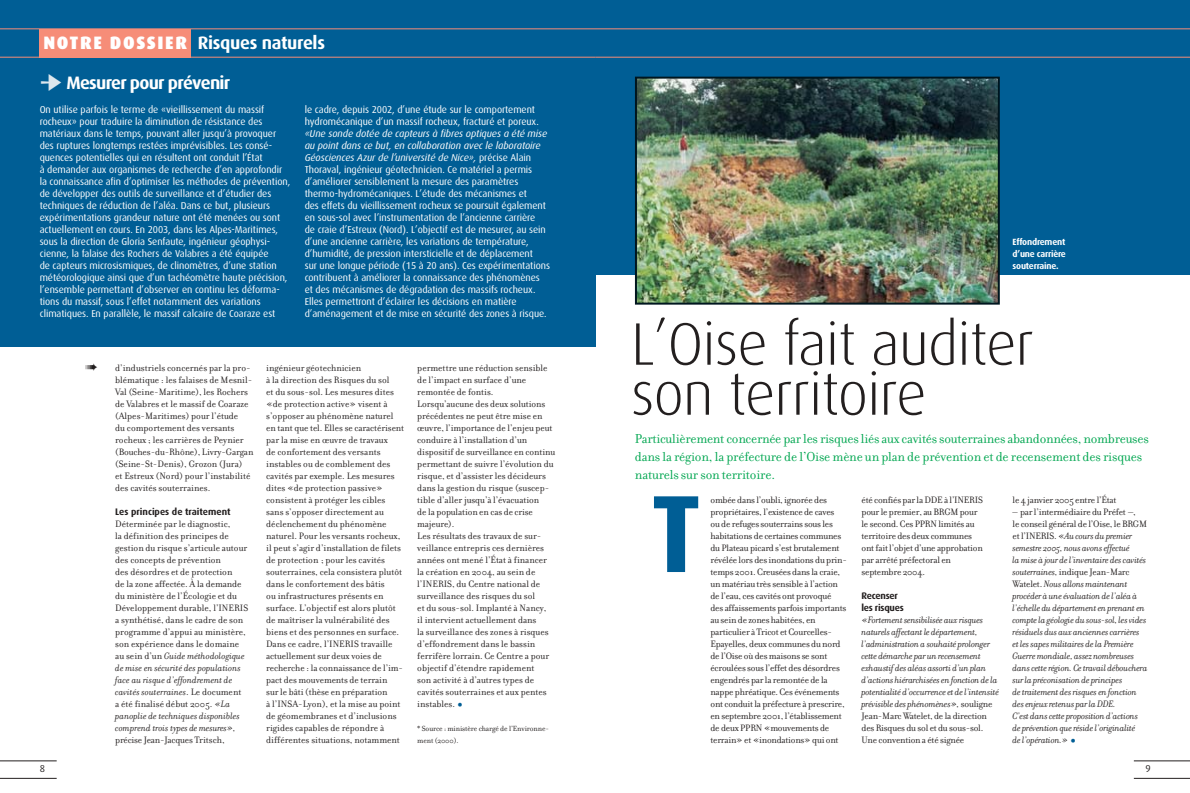
<style>
.page{position:relative;width:1190px;height:793px;background:#fff}
.page>*{position:absolute;margin:0;border:0;box-sizing:border-box;transform-origin:0 0}
.t1{font:700 110px "Dax";color:#005e95}
.t2{font:300 60px/50px "Dax";letter-spacing:-.015em;color:#231f1f}
.t3{font:25px "Filosofia";color:#005e95}
.t4{font:700 18px "Dax";letter-spacing:-.015em;color:#fff}
.t5{font:700 18px "Dax";letter-spacing:-.04em;color:#fff}
.t6{font:14px/18px "Filosofia";letter-spacing:-.01em;color:#00a650}
.t7{font:10px/12px "Filosofia";color:#231f1f}
.t8{font:10px/12px "Dax";letter-spacing:-.005em;color:#fff}
.t9{font:italic 10px/12px "Filosofia";letter-spacing:-.02em;color:#231f1f}
.t10{font:10px/12px "Filosofia";letter-spacing:-.02em;color:#231f1f}
.t11{font:10px "Dax";color:#231f1f}
.t12{font:700 9.5px/12px "Dax";letter-spacing:-.01em;color:#231f1f}
.t13{font:700 9px/12px "Dax";letter-spacing:-.025em;color:#fff;text-align:justify}
.t14{font:8px/12px "Filosofia";letter-spacing:-.01em;color:#231f1f}
.s1{font-weight:900}
.s2{color:#dce7ee}
.s3{font-style:italic}
.s4{font-style:normal}
</style>
<div class="page">
<div style="left:595px;top:0;width:595px;height:275px;background:#005e95"></div>
<div style="left:0;top:0;width:595px;height:347px;background:#005e95"></div>
<hr style="left:1134px;top:761px;width:56px;height:1px;background:#231f1f">
<hr style="left:1134px;top:778px;width:56px;height:1px;background:#231f1f">
<div style="left:40px;top:29px;width:151px;height:28px;background:#f68d78"></div>
<hr style="left:0;top:761px;width:57px;height:1px;background:#231f1f">
<hr style="left:0;top:778px;width:57px;height:1px;background:#231f1f">
<hr style="left:0;top:29px;width:1190px;height:1px;background:#f68d78">
<hr style="left:595px;top:57px;width:595px;height:1px;background:#f68d78">
<img style="left:638px;top:80px;width:359px;height:222px">
<div style="left:635px;top:77px;width:365px;height:228px;border:2px solid #00161f"></div>
<hr style="left:0;top:57px;width:595px;height:1px;background:#f68d78">
<h3 class="t4" style="left:43px;top:34px;width:283px"><span class="s1">NOTRE DOSSIER</span> Risques naturels</h3>
<h3 class="t5" style="left:40px;top:74px;width:192px"><span class="s2">➔</span> Mesurer pour prévenir</h3>
<p class="t8" style="left:40px;top:104px;width:252px">On utilise parfois le terme de «vieillissement du massif rocheux» pour traduire la diminution de résistance des matériaux dans le temps, pouvant aller jusqu’à provoquer des ruptures longtemps restées imprévisibles. Les consé&shy;quences potentielles qui en résultent ont conduit l’État<br>à demander aux organismes de recherche d’en approfondir la connaissance afin d’optimiser les méthodes de prévention, de développer des outils de surveillance et d’étudier des techniques de réduction de l’aléa. Dans ce but, plusieurs expérimentations grandeur nature ont été menées ou sont actuellement en cours. En 2003, dans les Alpes-Maritimes, sous la direction de Gloria Senfaute, ingénieur géophysi&shy;cienne, la falaise des Rochers de Valabres a été équipée<br>de capteurs microsismiques, de clinomètres, d’une station météorologique ainsi que d’un tachéomètre haute précision, l’ensemble permettant d’observer en continu les déforma&shy;tions du massif, sous l’effet notamment des variations climatiques. En parallèle, le massif calcaire de Coaraze est</p>
<p class="t8" style="left:305px;top:104px;width:236px">le cadre, depuis 2002, d’une étude sur le comportement hydromécanique d’un massif rocheux, fracturé et poreux.</p>
<p class="t8" style="left:305px;top:128px;width:247px"><span class="s3">«Une sonde dotée de capteurs à fibres optiques a été mise au point dans ce but, en collaboration avec le laboratoire Géosciences Azur de l’université de Nice»,</span> précise Alain Thoraval, ingénieur géotechnicien. Ce matériel a permis d’améliorer sensiblement la mesure des paramètres thermo-hydromécaniques. L’étude des mécanismes et<br>des effets du vieillissement rocheux se poursuit également en sous-sol avec l’instrumentation de l’ancienne carrière<br>de craie d’Estreux (Nord). L’objectif est de mesurer, au sein d’une ancienne carrière, les variations de température, d’humidité, de pression intersticielle et de déplacement<br>sur une longue période (15 à 20 ans). Ces expérimentations contribuent à améliorer la connaissance des phénomènes et des mécanismes de dégradation des massifs rocheux.<br>Elles permettront d’éclairer les décisions en matière d’aménagement et de mise en sécurité des zones à risque.</p>
<p class="t11" style="left:40px;top:764px;width:7px">8</p>
<p class="t7" style="left:115px;top:363px;width:140px">d’industriels concernés par la pro&shy;blématique : les falaises de Mesnil-Val (Seine-Maritime), les Rochers de Valabres et le massif de Coaraze (Alpes-Maritimes) pour l’étude<br>du comportement des versants rocheux ; les carrières de Peynier (Bouches-du-Rhône), Livry-Gargan (Seine-St-Denis), Grozon (Jura)<br>et Estreux (Nord) pour l’instabilité des cavités souterraines.</p>
<p class="t12" style="left:115px;top:506px;width:117px">Les principes de traitement</p>
<p class="t7" style="left:115px;top:519px;width:134px">Déterminée par le diagnostic,<br>la définition des principes de gestion du risque s’articule autour des concepts de prévention<br>des désordres et de protection<br>de la zone affectée. À la demande du ministère de l’Écologie et du<br>Développement durable, l’INERIS a synthétisé, dans le cadre de son programme d’appui au ministère, son expérience dans le domaine au sein d’un <span class="s3">Guide méthodologique de mise en sécurité des populations face au risque d’effondrement de cavités souterraines</span>. Le document<br>a été finalisé début 2005. <span class="s3">«La panoplie de techniques disponibles comprend trois types de mesures»,</span></p>
<p class="t10" style="left:115px;top:735px;width:111px">précise Jean-Jacques Tritsch,</p>
<p class="t7" style="left:266px;top:363px;width:139px">ingénieur géotechnicien<br>à la direction des Risques du sol<br>et du sous-sol. Les mesures dites «de protection active» visent à s’opposer au phénomène naturel en tant que tel. Elles se caractérisent par la mise en œuvre de travaux<br>de confortement des versants instables ou de comblement des cavités par exemple. Les mesures dites «de protection passive» consistent à protéger les cibles sans s’opposer directement au déclenchement du phénomène naturel. Pour les versants rocheux, il peut s’agir d’installation de filets de protection ; pour les cavités souterraines, cela consistera plutôt dans le confortement des bâtis<br>ou infrastructures présents en surface. L’objectif est alors plutôt de maîtriser la vulnérabilité des biens et des personnes en surface.<br>Dans ce cadre, l’INERIS travaille actuellement sur deux voies de recherche : la connaissance de l’im&shy;pact des mouvements de terrain<br>sur le bâti (thèse en préparation<br>à l’INSA-Lyon), et la mise au point de géomembranes et d’inclusions rigides capables de répondre à différentes situations, notamment</p>
<p class="t7" style="left:417px;top:363px;width:139px">permettre une réduction sensible de l’impact en surface d’une remontée de fontis.<br>Lorsqu’aucune des deux solutions précédentes ne peut être mise en œuvre, l’importance de l’enjeu peut conduire à l’installation d’un dispositif de surveillance en continu permettant de suivre l’évolution du risque, et d’assister les décideurs dans la gestion du risque (suscep&shy;tible d’aller jusqu’à l’évacuation<br>de la population en cas de crise majeure).<br>Les résultats des travaux de sur&shy;veillance entrepris ces dernières années ont mené l’État à financer la création en 2004, au sein de l’INERIS, du Centre national de surveillance des risques du sol<br>et du sous-sol. Implanté à Nancy,<br>il intervient actuellement dans<br>la surveillance des zones à risques d’effondrement dans le bassin ferrifère lorrain. Ce Centre a pour objectif d’étendre rapidement<br>son activité à d’autres types de cavités souterraines et aux pentes instables.</p>
<h3 class="t3" style="left:457px;top:693px;width:8px">•</h3>
<p class="t14" style="left:417px;top:723px;width:133px">* Source : ministère chargé de l’Environne&shy;ment (2000).</p>
<p class="t13" style="left:1013px;top:236px;width:55px">Effondrement d’une carrière souterraine.</p>
<h2 class="t2" style="left:631px;top:322px;width:404px">L’Oise fait auditer son territoire</h2>
<h3 class="t6" style="left:635px;top:431px;width:515px">Particulièrement concernée par les risques liés aux cavités souterraines abandonnées, nombreuses dans la région, la préfecture de l’Oise mène un plan de prévention et de recensement des risques naturels sur son territoire.</h3>
<p class="t10" style="left:710px;top:495px;width:138px">ombée dans l’oubli, ignorée des propriétaires, l’existence de caves<br>ou de refuges souterrains sous les habitations de certaines communes du Plateau picard s’est brutalement révélée lors des inondations du prin&shy;temps 2001. Creusées dans la craie, un matériau très sensible à l’action de l’eau, ces cavités ont provoqué<br>des affaissements parfois importants au sein de zones habitées, en particulier à Tricot et Courcelles-Epayelles, deux communes du nord de l’Oise où des maisons se sont écroulées sous l’effet des désordres engendrés par la remontée de la nappe phréatique. Ces événements ont conduit la préfecture à prescrire, en septembre 2001, l’établissement de deux PPRN «mouvements de terrain» et «inondations» qui ont</p>
<p class="t10" style="left:1013px;top:495px;width:105px">le 4 janvier 2005 entre l’État</p>
<p class="t9" style="left:1013px;top:507px;width:136px"><span class="s4">– par l’intermédiaire du Préfet –,<br>le conseil général de l’Oise, le BRGM et l’INERIS.</span> «Au cours du premier semestre 2005, nous avons effectué<br>la mise à jour de l’inventaire des cavités souterraines, <span class="s4">indique Jean-Marc Watelet.</span> Nous allons maintenant procéder à une évaluation de l’aléa à l’échelle du département en prenant en compte la géologie du sous-sol, les vides résiduels dus aux anciennes carrières et les sapes militaires de la Première Guerre mondiale, assez nombreuses dans cette région. Ce travail débouchera sur la préconisation de principes<br>de traitement des risques en fonction des enjeux retenus par la DDE.<br>C’est dans cette proposition d’actions de prévention que réside l’originalité<br>de l’opération.»</p>
<h1 class="t1" style="left:651px;top:481px;width:53px">T</h1>
<p class="t10" style="left:862px;top:495px;width:123px">été confiés par la DDE à l’INERIS pour le premier, au BRGM pour le second. Ces PPRN limités au territoire des deux communes ont fait l’objet d’une approbation par arrêté préfectoral en septembre 2004.</p>
<p class="t12" style="left:862px;top:590px;width:44px">Recenser les risques</p>
<p class="t9" style="left:862px;top:615px;width:139px">«Fortement sensibilisée aux risques naturels affectant le département, l’administration a souhaité prolonger cette démarche par un recensement exhaustif des aléas assorti d’un plan d’actions hiérarchisées en fonction de la potentialité d’occurrence et de l’intensité prévisible des phénomènes», <span class="s4">souligne Jean-Marc Watelet, de la direction des Risques du sol et du sous-sol.<br>Une convention a été signée</span></p>
<h3 class="t3" style="left:1070px;top:729px;width:8px">•</h3>
<p class="t11" style="left:1146px;top:764px;width:7px">9</p>
</div>
